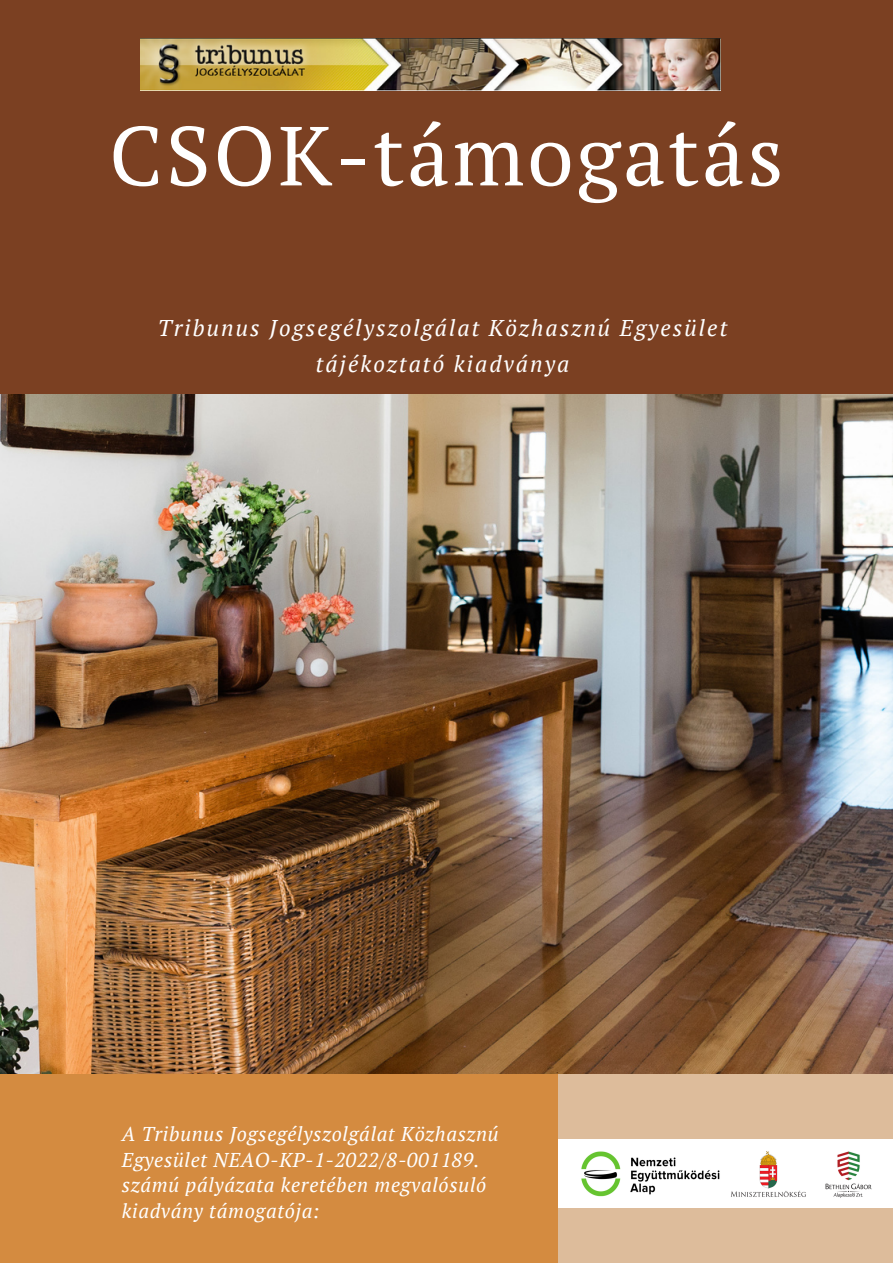
<style>
.page{position:relative;width:893px;height:1264px;background:#fff}
.page>*{position:absolute;margin:0;border:0;box-sizing:border-box;transform-origin:0 0}
.t1{font:83.4px "PT Serif";letter-spacing:.035em;color:#fff}
.t2{font:italic 22.8px/36.5px "PT Serif";letter-spacing:.09em;color:#fff;text-align:center}
.t3{font:italic 19.95px/25.7px "PT Serif";letter-spacing:.035em;color:#fff}
</style>
<div class="page">
<div style="left:0;top:0;width:892px;height:1262px;background:#7b4022"></div>
<img style="left:0;top:394px;width:892px;height:679px">
<div style="left:0;top:1074px;width:557px;height:188px;background:#d48b40"></div>
<div style="left:558px;top:1074px;width:334px;height:188px;background:#ddbc9b"></div>
<img style="left:140px;top:39px;width:580px;height:52px">
<img style="left:558px;top:1139px;width:334px;height:68px">
<h1 class="t1" style="left:109px;top:99px;width:675px">CSOK-támogatás</h1>
<p class="t2" style="left:158px;top:309px;width:571px">Tribunus Jogsegélyszolgálat Közhasznú Egyesület tájékoztató kiadványa</p>
<p class="t3" style="left:122px;top:1120px;width:378px">A Tribunus Jogsegélyszolgálat Közhasznú Egyesület NEAO-KP-1-2022/8-001189. számú pályázata keretében megvalósuló kiadvány támogatója:</p>
</div>
